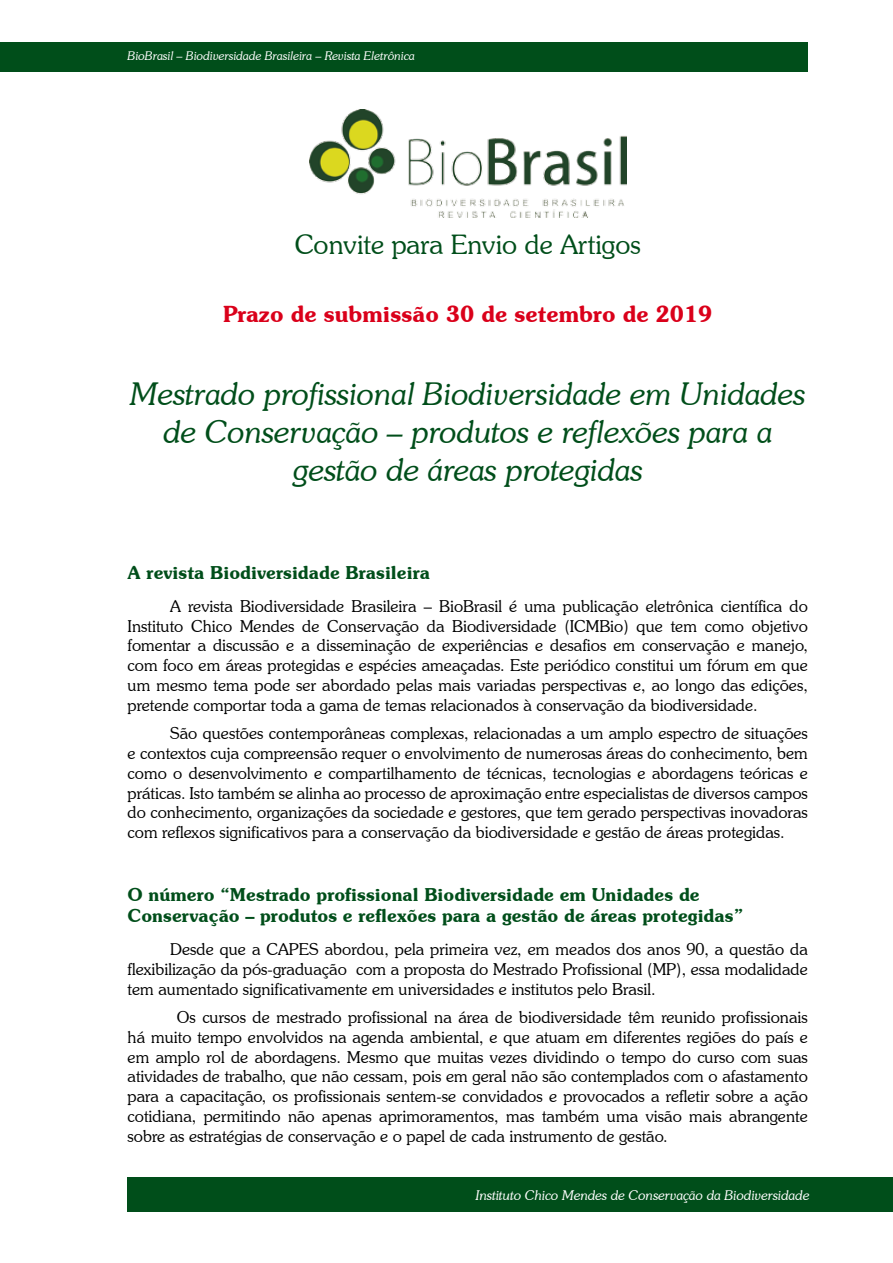
<style>
.page{position:relative;width:893px;height:1263px;background:#fff}
.page>*{position:absolute;margin:0;border:0;box-sizing:border-box;transform-origin:0 0}
.t1{font:italic 300 31.5px/37.8px "Souvenir IT Cby BT";color:#004e1a;text-align:center}
.t2{font:300 27px "Souvenir IT Cby BT";color:#004e1a}
.t3{font:600 22.5px "Souvenir IT Cby BT";color:#da001a}
.t4{font:600 18px/21.6px "Souvenir IT Cby BT";color:#004e1a}
.t5{font:300 16.5px/19.8px "Souvenir IT Cby BT";color:#000;text-align:justify}
.t6{font:italic 300 13.5px "Souvenir IT Cby BT";color:#fff}
.t7{font:italic 300 12px "Souvenir IT Cby BT";color:#fff}
</style>
<div class="page">
<div style="left:0;top:43px;width:808px;height:29px;background:#004e1a"></div>
<div style="left:128px;top:1178px;width:765px;height:34px;background:#004e1a"></div>
<img style="left:310px;top:109px;width:316px;height:109px">
<p class="t7" style="left:128px;top:49px;width:289px">BioBrasil – Biodiversidade Brasileira – Revista Eletrônica</p>
<h2 class="t2" style="left:295px;top:228px;width:347px">Convite para Envio de Artigos</h2>
<h3 class="t3" style="left:223px;top:300px;width:491px">Prazo de submissão 30 de setembro de 2019</h3>
<h1 class="t1" style="left:130px;top:375px;width:676px">Mestrado profissional Biodiversidade em Unidades de Conservação – produtos e reflexões para a gestão de áreas protegidas</h1>
<p class="t4" style="left:128px;top:562px;width:304px">A revista Biodiversidade Brasileira</p>
<p class="t5" style="left:128px;top:596px;width:682px;text-indent:43px">A revista Biodiversidade Brasileira – BioBrasil é uma publicação eletrônica científica do Instituto Chico Mendes de Conservação da Biodiversidade (ICMBio) que tem como objetivo fomentar a discussão e a disseminação de experiências e desafios em conservação e manejo, com foco em áreas protegidas e espécies ameaçadas. Este periódico constitui um fórum em que um mesmo tema pode ser abordado pelas mais variadas perspectivas e, ao longo das edições, pretende comportar toda a gama de temas relacionados à conservação da biodiversidade.</p>
<p class="t5" style="left:128px;top:723px;width:682px;text-indent:43px">São questões contemporâneas complexas, relacionadas a um amplo espectro de situações e contextos cuja compreensão requer o envolvimento de numerosas áreas do conhecimento, bem como o desenvolvimento e compartilhamento de técnicas, tecnologias e abordagens teóricas e práticas. Isto também se alinha ao processo de aproximação entre especialistas de diversos campos do conhecimento, organizações da sociedade e gestores, que tem gerado perspectivas inovadoras com reflexos significativos para a conservação da biodiversidade e gestão de áreas protegidas.</p>
<p class="t4" style="left:128px;top:883px;width:617px">O número “Mestrado profissional Biodiversidade em Unidades de<br>Conservação – produtos e reflexões para a gestão de áreas protegidas”</p>
<p class="t5" style="left:128px;top:939px;width:682px;text-indent:43px">Desde que a CAPES abordou, pela primeira vez, em meados dos anos 90, a questão da flexibilização da pós-graduação com a proposta do Mestrado Profissional (MP), essa modalidade tem aumentado significativamente em universidades e institutos pelo Brasil.</p>
<p class="t5" style="left:128px;top:1007px;width:682px;text-indent:49px">Os cursos de mestrado profissional na área de biodiversidade têm reunido profissionais há muito tempo envolvidos na agenda ambiental, e que atuam em diferentes regiões do país e em amplo rol de abordagens. Mesmo que muitas vezes dividindo o tempo do curso com suas atividades de trabalho, que não cessam, pois em geral não são contemplados com o afastamento para a capacitação, os profissionais sentem-se convidados e provocados a refletir sobre a ação cotidiana, permitindo não apenas aprimoramentos, mas também uma visão mais abrangente sobre as estratégias de conservação e o papel de cada instrumento de gestão.</p>
<p class="t6" style="left:476px;top:1187px;width:335px">Instituto Chico Mendes de Conservação da Biodiversidade</p>
</div>
